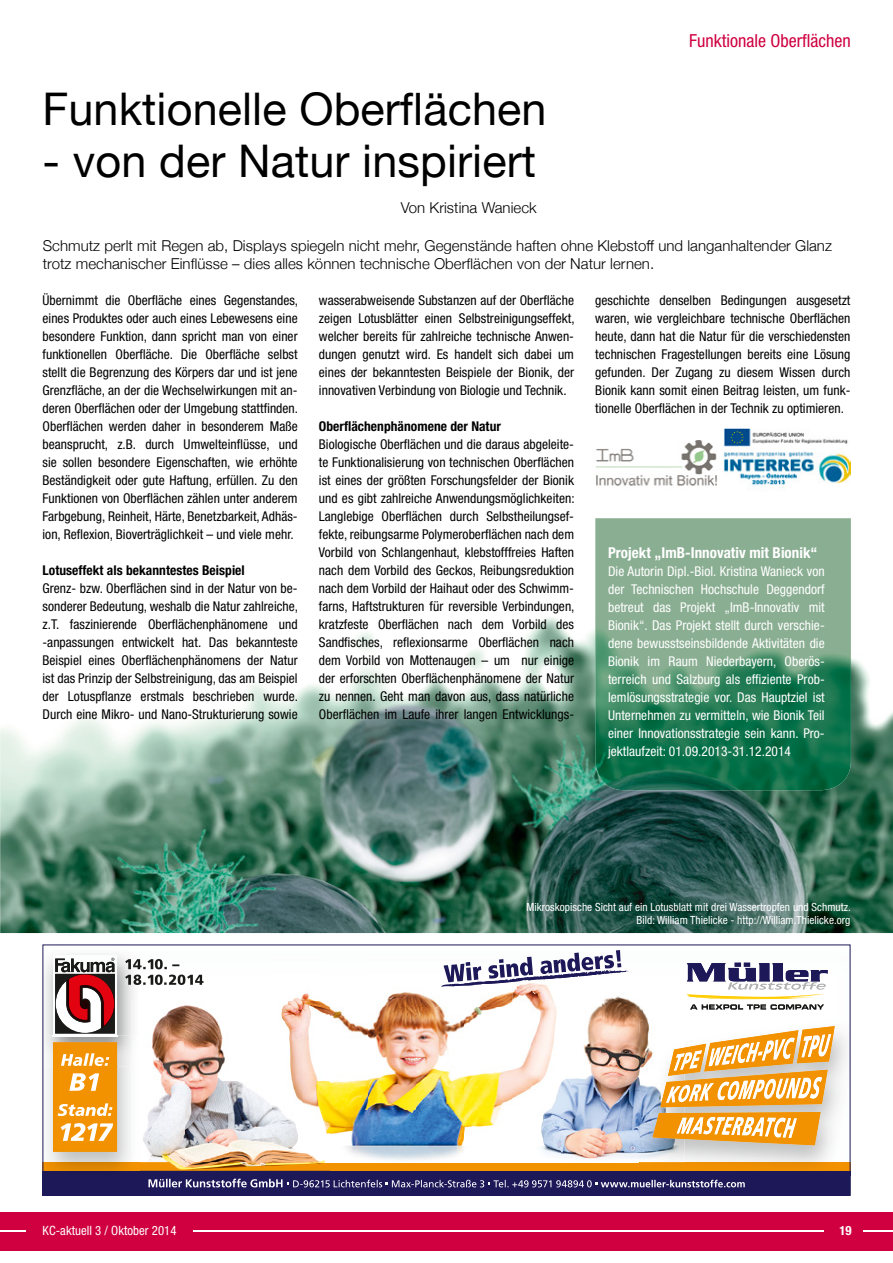
<style>
.page{position:relative;width:893px;height:1263px;background:#fff}
.page>*{position:absolute;margin:0;border:0;box-sizing:border-box;transform-origin:0 0}
.t1{font:45px "Helvetica Neue";letter-spacing:.005em;color:#000}
.t2{font:condensed 18px "Helvetica Neue";color:#d00040}
.t3{font:300 15px/18px "Helvetica Neue";letter-spacing:.005em;color:#000}
.t4{font:700 condensed 15px "Helvetica Neue";letter-spacing:.005em;color:#fff}
.t5{font:condensed 13.5px/18px "Helvetica Neue";letter-spacing:.005em;color:#000;text-align:justify}
.t6{font:condensed 13.5px/18px "Helvetica Neue";letter-spacing:.005em;color:#fff;text-align:justify}
.t7{font:700 condensed 13.5px "Helvetica Neue";letter-spacing:.005em;color:#000}
.t8{font:condensed 12.75px "Helvetica Neue";letter-spacing:.005em;color:#fff}
.t9{font:700 condensed 12.75px "Helvetica Neue";color:#fff}
.t10{font:condensed 11.25px/12.8px "Helvetica Neue";letter-spacing:.005em;color:#fff;text-align:right}
</style>
<div class="page">
<div style="left:0;top:1212px;width:893px;height:38px;background:#d00040"></div>
<hr style="left:0;top:1230px;width:893px;height:1px;background:#fff">
<div style="left:825px;top:1225px;width:38px;height:12px;background:#d00040"></div>
<div style="left:26px;top:1225px;width:167px;height:12px;background:#d00040"></div>
<img style="left:179px;top:964px;width:371px;height:37px">
<div style="left:45px;top:1171px;width:803px;height:23px;background:#1d1858"></div>
<img style="left:330px;top:1162px;width:310px;height:9px">
<img style="left:148px;top:1178px;width:135px;height:9px">
<img style="left:290px;top:1180px;width:92px;height:7px">
<img style="left:388px;top:1180px;width:97px;height:7px">
<img style="left:491px;top:1180px;width:101px;height:7px">
<img style="left:601px;top:1180px;width:144px;height:7px">
<img style="left:55px;top:957px;width:60px;height:77px">
<svg style="left:55px;top:958px;width:60px;height:75px"></svg>
<img style="left:587px;top:996px;width:56px;height:38px">
<img style="left:643px;top:1011px;width:5px;height:9px">
<img style="left:560px;top:1034px;width:80px;height:125px">
<img style="left:143px;top:1005px;width:129px;height:157px">
<img style="left:140px;top:1162px;width:190px;height:13px">
<img style="left:640px;top:1032px;width:208px;height:143px">
<img style="left:640px;top:1020px;width:45px;height:142px">
<svg style="left:652px;top:1026px;width:183px;height:119px"></svg>
<img style="left:762px;top:1039px;width:24px;height:22px">
<img style="left:782px;top:1038px;width:13px;height:21px">
<img style="left:801px;top:1036px;width:7px;height:21px">
<img style="left:808px;top:1035px;width:12px;height:22px">
<img style="left:818px;top:1034px;width:13px;height:22px">
<img style="left:666px;top:1086px;width:15px;height:17px">
<img style="left:678px;top:1084px;width:24px;height:18px">
<img style="left:699px;top:1083px;width:15px;height:18px">
<img style="left:717px;top:1082px;width:10px;height:18px">
<img style="left:727px;top:1081px;width:13px;height:19px">
<img style="left:738px;top:1080px;width:14px;height:19px">
<img style="left:752px;top:1078px;width:37px;height:21px">
<img style="left:786px;top:1078px;width:12px;height:20px">
<img style="left:798px;top:1078px;width:12px;height:20px">
<img style="left:810px;top:1077px;width:12px;height:21px">
<img style="left:677px;top:1117px;width:13px;height:17px">
<img style="left:690px;top:1117px;width:31px;height:17px">
<img style="left:721px;top:1117px;width:10px;height:18px">
<img style="left:731px;top:1117px;width:11px;height:18px">
<img style="left:742px;top:1117px;width:9px;height:18px">
<img style="left:751px;top:1117px;width:22px;height:19px">
<img style="left:773px;top:1117px;width:13px;height:20px">
<img style="left:783px;top:1118px;width:14px;height:20px">
<img style="left:560px;top:950px;width:62px;height:20px">
<svg style="left:687px;top:962px;width:141px;height:47px"></svg>
<img style="left:272px;top:964px;width:48px;height:37px">
<img style="left:320px;top:964px;width:192px;height:43px">
<img style="left:330px;top:1007px;width:201px;height:154px">
<img style="left:531px;top:991px;width:29px;height:165px">
<img style="left:272px;top:1001px;width:58px;height:161px">
<svg style="left:441px;top:970px;width:188px;height:17px"></svg>
<img style="left:443px;top:956px;width:117px;height:27px">
<img style="left:125px;top:959px;width:15px;height:10px">
<img style="left:172px;top:964px;width:7px;height:3px">
<img style="left:125px;top:974px;width:15px;height:11px">
<svg style="left:140px;top:959px;width:27px;height:26px"></svg>
<img style="left:169px;top:974px;width:16px;height:11px">
<img style="left:187px;top:975px;width:17px;height:10px">
<img style="left:45px;top:1035px;width:86px;height:136px">
<img style="left:45px;top:1171px;width:95px;height:11px">
<img style="left:53px;top:1035px;width:64px;height:1px">
<svg style="left:131px;top:1162px;width:9px;height:13px"></svg>
<div style="left:53px;top:1042px;width:64px;height:110px;background:#f39200"></div>
<img style="left:61px;top:1053px;width:48px;height:13px">
<img style="left:69px;top:1073px;width:30px;height:18px">
<img style="left:58px;top:1103px;width:54px;height:13px">
<img style="left:61px;top:1123px;width:52px;height:18px">
<div style="left:43px;top:944px;width:807px;height:252px;border:1px solid #1d1858"></div>
<img style="left:0;top:460px;width:893px;height:473px">
<img style="left:595px;top:518px;width:256px;height:272px">
<img style="left:723px;top:428px;width:127px;height:70px">
<img style="left:591px;top:440px;width:128px;height:50px">
<h1 class="t1" style="left:43px;top:76px;width:505px">Funktionelle Oberflächen</h1>
<h1 class="t1" style="left:43px;top:129px;width:495px">- von der Natur inspiriert</h1>
<p class="t3" style="left:401px;top:197px;width:137px">Von Kristina Wanieck</p>
<h2 class="t2" style="left:689px;top:30px;width:163px">Funktionale Oberflächen</h2>
<p class="t3" style="left:43px;top:235px;width:791px">Schmutz perlt mit Regen ab, Displays spiegeln nicht mehr, Gegenstände haften ohne Klebstoff und langanhaltender Glanz trotz mechanischer Einflüsse – dies alles können technische Oberflächen von der Natur lernen.</p>
<p class="t5" style="left:43px;top:291px;width:257px">Übernimmt die Oberfläche eines Gegenstandes, eines Produktes oder auch eines Lebewesens eine besondere Funktion, dann spricht man von einer funktionellen Oberfläche. Die Oberfläche selbst stellt die Begrenzung des Körpers dar und ist jene Grenzfläche, an der die Wechselwirkungen mit an&shy;deren Oberflächen oder der Umgebung stattfinden.<br>Oberflächen werden daher in besonderem Maße beansprucht, z.B. durch Umwelteinflüsse, und sie sollen besondere Eigenschaften, wie erhöhte Beständigkeit oder gute Haftung, erfüllen. Zu den Funktionen von Oberflächen zählen unter anderem Farbgebung, Reinheit, Härte, Benetzbarkeit, Adhäs&shy;ion, Reflexion, Bioverträglichkeit – und viele mehr.</p>
<p class="t7" style="left:43px;top:562px;width:204px">Lotuseffekt als bekanntestes Beispiel</p>
<p class="t5" style="left:43px;top:579px;width:257px">Grenz- bzw. Oberflächen sind in der Natur von be&shy;sonderer Bedeutung, weshalb die Natur zahlreiche, z.T. faszinierende Oberflächenphänomene und -anpassungen entwickelt hat. Das bekannteste Beispiel eines Oberflächenphänomens der Natur ist das Prinzip der Selbstreinigung, das am Beispiel der Lotuspflanze erstmals beschrieben wurde.<br>Durch eine Mikro- und Nano-Strukturierung sowie</p>
<p class="t5" style="left:319px;top:291px;width:257px">wasserabweisende Substanzen auf der Oberfläche zeigen Lotusblätter einen Selbstreinigungseffekt, welcher bereits für zahlreiche technische Anwen&shy;dungen genutzt wird. Es handelt sich dabei um eines der bekanntesten Beispiele der Bionik, der innovativen Verbindung von Biologie und Technik.</p>
<p class="t7" style="left:319px;top:418px;width:184px">Oberflächenphänomene der Natur</p>
<p class="t5" style="left:319px;top:435px;width:257px">Biologische Oberflächen und die daraus abgeleite&shy;te Funktionalisierung von technischen Oberflächen ist eines der größten Forschungsfelder der Bionik und es gibt zahlreiche Anwendungsmöglichkeiten:<br>Langlebige Oberflächen durch Selbstheilungsef&shy;fekte, reibungsarme Polymeroberflächen nach dem Vorbild von Schlangenhaut, klebstofffreies Haften nach dem Vorbild des Geckos, Reibungsreduktion nach dem Vorbild der Haihaut oder des Schwimm&shy;farns, Haftstrukturen für reversible Verbindungen, kratzfeste Oberflächen nach dem Vorbild des Sandfisches, reflexionsarme Oberflächen nach dem Vorbild von Mottenaugen – um nur einige der erforschten Oberflächenphänomene der Natur zu nennen. Geht man davon aus, dass natürliche Oberflächen im Laufe ihrer langen Entwicklungs-</p>
<p class="t5" style="left:595px;top:291px;width:257px">geschichte denselben Bedingungen ausgesetzt waren, wie vergleichbare technische Oberflächen heute, dann hat die Natur für die verschiedensten technischen Fragestellungen bereits eine Lösung gefunden. Der Zugang zu diesem Wissen durch Bionik kann somit einen Beitrag leisten, um funk&shy;tionelle Oberflächen in der Technik zu optimieren.</p>
<p class="t4" style="left:608px;top:543px;width:211px">Projekt „ImB-Innovativ mit Bionik“</p>
<p class="t6" style="left:608px;top:562px;width:218px">Die Autorin Dipl.-Biol. Kristina Wanieck von der Technischen Hochschule Deggendorf betreut das Projekt „ImB-Innovativ mit Bionik“. Das Projekt stellt durch verschie&shy;dene bewusstseinsbildende Aktivitäten die Bionik im Raum Niederbayern, Oberös&shy;terreich und Salzburg als effiziente Prob&shy;lemlösungsstrategie vor. Das Hauptziel ist Unternehmen zu vermitteln, wie Bionik Teil einer Innovationsstrategie sein kann. Pro&shy;jektlaufzeit: 01.09.2013-31.12.2014</p>
<p class="t10" style="left:526px;top:900px;width:326px">Mikroskopische Sicht auf ein Lotusblatt mit drei Wassertropfen und Schmutz.<br>Bild: William Thielicke - http://William.Thielicke.org</p>
<p class="t8" style="left:43px;top:1223px;width:135px">KC-aktuell 3 / Oktober 2014</p>
<p class="t9" style="left:839px;top:1223px;width:14px">19</p>
</div>
